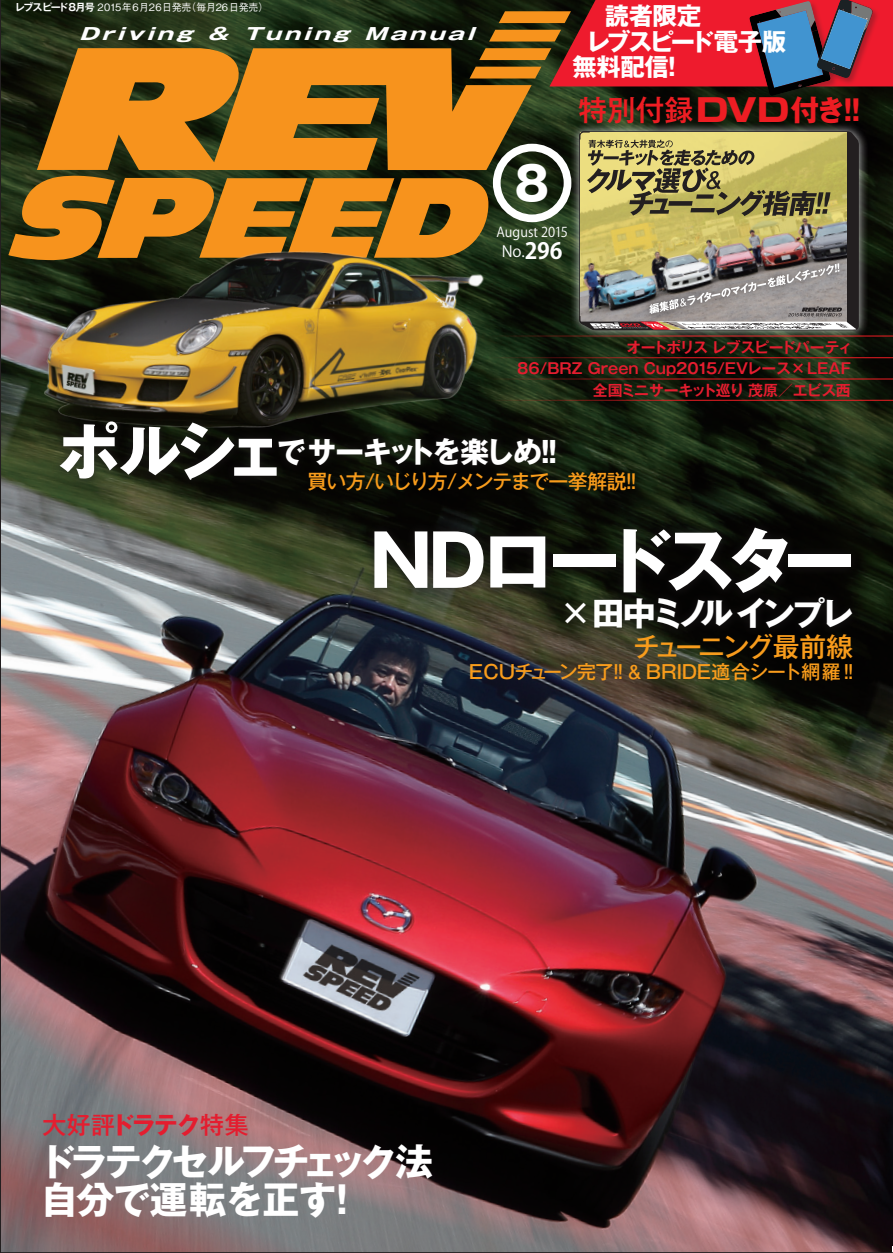
<style>
.page{position:relative;width:893px;height:1253px;background:#fff}
.page>*{position:absolute;margin:0;border:0;box-sizing:border-box;transform-origin:0 0}
.t1{font:700 71.55px "Gothic MB101 Pro";letter-spacing:-.14em;color:#fff}
.t2{font:700 62.25px "Gothic MB101 Pro";color:#fff}
.t3{font:700 46.05px "Gothic MB101 Pro";color:#fff}
.t4{font:700 37.65px/38.7px "Gothic MB101 Pro";letter-spacing:-.065em;color:#fff}
.t5{font:700 33px "Gothic MB101 Pro";letter-spacing:-.14em;color:#fff}
.t6{font:700 29.25px "Gothic MB101 Pro";letter-spacing:-.055em;color:#fff}
.t7{font:500 28.65px "Gothic MB101 Pro";color:#ee1d23}
.t8{font:500 26.85px "Gothic MB101 Pro";letter-spacing:-.085em;color:#f89c1c}
.t9{font:700 24.45px/25.5px "Gothic MB101 Pro";letter-spacing:-.02em;color:#fff}
.t10{font:500 24px "Gothic MB101 Pro";color:#e41d2f}
.t11{font:700 22.2px "Koz Go Pro";color:#fff}
.t12{font:500 19.95px "Gothic MB101 Pro";letter-spacing:-.05em;color:#f89c1c}
.t13{font:500 18.9px "Gothic MB101 Pro";letter-spacing:-.03em;color:#f89c1c}
.t14{font:italic 700 16.35px "Gothic MB101 Pro";color:#fff;scale:1.44 1}
.t15{font:15.45px "Koz Go Pro";color:#fff}
.t16{font:700 14.85px/21.3px "Gothic MB101 Pro De";letter-spacing:-.015em;color:#e41d2f;text-align:right}
.t17{font:13.65px "Koz Go Pro";color:#fff;scale:.95 1}
.t18{font:500 10.05px "Gothic BBB Pro";letter-spacing:.02em;color:#fff}
.t19{font:500 10.05px "Gothic BBB Pro";letter-spacing:-.02em;color:#fff}
.s1{font-family:"Gothic MB101 Pro De";font-weight:700}
.s2{font-family:"Shin Go Pro";font-weight:800;font-size:31.5px}
.s3{font-weight:700}
.s4{font-weight:400;font-size:15.45px}
.s5{font-weight:500}
.s6{font-family:"Futo Go B101 Pro";font-weight:700}
</style>
<div class="page">
<img style="left:0;top:0;width:892px;height:1252px">
<hr style="left:892px;top:0;width:1px;height:1252px;background:#231f20">
<svg style="left:469px;top:0;width:424px;height:97px;background:#9a3637"></svg>
<p class="t18" style="left:15px;top:-1px;width:178px"><span class="s1">レブスピード8月号</span> 2015年6月26日発売</p>
<p class="t19" style="left:186px;top:-1px;width:84px">（毎月26日発売）</p>
<p class="t14" style="left:79px;top:21px;width:281px">Driving &amp; Tuning Manual</p>
<h3 class="t9" style="left:605px;top:0;width:98px">読者限定</h3>
<h3 class="t9" style="left:572px;top:26px;width:215px;text-indent:13px">レブスピード電子版無料配信!</h3>
<h3 class="t7" style="left:578px;top:86px;width:283px">特別付録<span class="s2">ＤＶＤ</span><span class="s3">付き !!</span></h3>
<h3 class="t3" style="left:514px;top:145px;width:36px">8</h3>
<p class="t17" style="left:496px;top:223px;width:77px">August 2015</p>
<h3 class="t11" style="left:521px;top:237px;width:43px"><span class="s4">.</span>296</h3>
<p class="t15" style="left:502px;top:241px;width:21px">No</p>
<p class="t16" style="left:517px;top:335px;width:337px">オートポリスレブスピードパーティ<br>86/BRZ Green Cup2015/EVレース×LEAF全国ミニサーキット巡り茂原／エビス西</p>
<h2 class="t2" style="left:58px;top:400px;width:230px">ポルシェ</h2>
<h3 class="t6" style="left:277px;top:427px;width:282px">でサーキットを楽しめ!!</h3>
<h3 class="t12" style="left:308px;top:465px;width:331px">買い方/いじり方/メンテまで一挙解説 !!</h3>
<h1 class="t1" style="left:370px;top:501px;width:487px">NDロードスター</h1>
<h3 class="t5" style="left:559px;top:586px;width:296px"><span class="s5">×</span>田中ミノルインプレ</h3>
<h3 class="t8" style="left:633px;top:624px;width:222px">チューニング最前線</h3>
<p class="t13" style="left:469px;top:656px;width:386px">ECUチューン完了!!<span class="s6">＆</span>BRIDE適合シート網羅 !!</p>
<h3 class="t10" style="left:43px;top:1104px;width:208px">大好評<span class="s3">ドラテク</span>特集</h3>
<h3 class="t4" style="left:38px;top:1136px;width:396px">ドラテクセルフチェック法自分で運転を正す!</h3>
</div>
